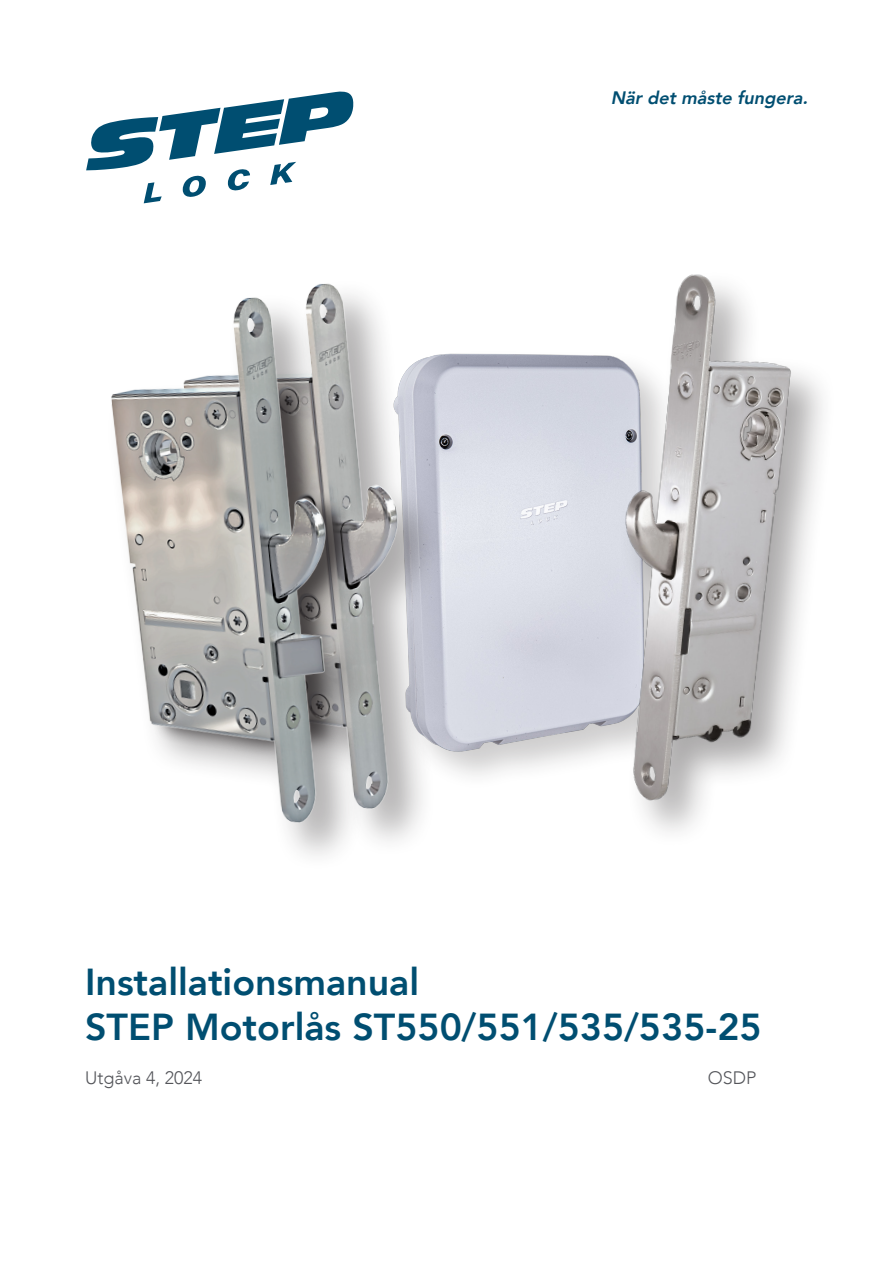
<style>
.page{position:relative;width:893px;height:1263px;background:#fff}
.page>*{position:absolute;margin:0;border:0;box-sizing:border-box;transform-origin:0 0}
.t1{font:800 37.5px "Avenir LT Com";color:#004e71}
.t2{font:italic 800 18px "Avenir LT Com";color:#004e71}
.t3{font:300 18px "Avenir LT Com";color:#54555a}
</style>
<div class="page">
<div style="left:390px;top:348px;width:294px;height:442px;background:#231f20;opacity:.22"></div>
<img style="left:451px;top:348px;width:118px;height:415px">
<img style="left:374px;top:313px;width:77px;height:528px">
<svg style="left:86px;top:91px;width:267px;height:112px"></svg>
<img style="left:569px;top:274px;width:244px;height:558px">
<img style="left:670px;top:334px;width:34px;height:40px">
<img style="left:670px;top:331px;width:33px;height:38px">
<div style="left:105px;top:292px;width:269px;height:580px;background:#231f20;opacity:.38"></div>
<img style="left:105px;top:283px;width:257px;height:572px">
<p class="t2" style="left:611px;top:87px;width:202px">När det måste fungera.</p>
<p class="t1" style="left:85px;top:960px;width:336px">Installationsmanual</p>
<p class="t1" style="left:85px;top:1005px;width:678px">STEP Motorlås ST550/551/535/535-25</p>
<p class="t3" style="left:85px;top:1067px;width:119px">Utgåva 4, 2024</p>
<p class="t3" style="left:708px;top:1067px;width:50px">OSDP</p>
</div>
